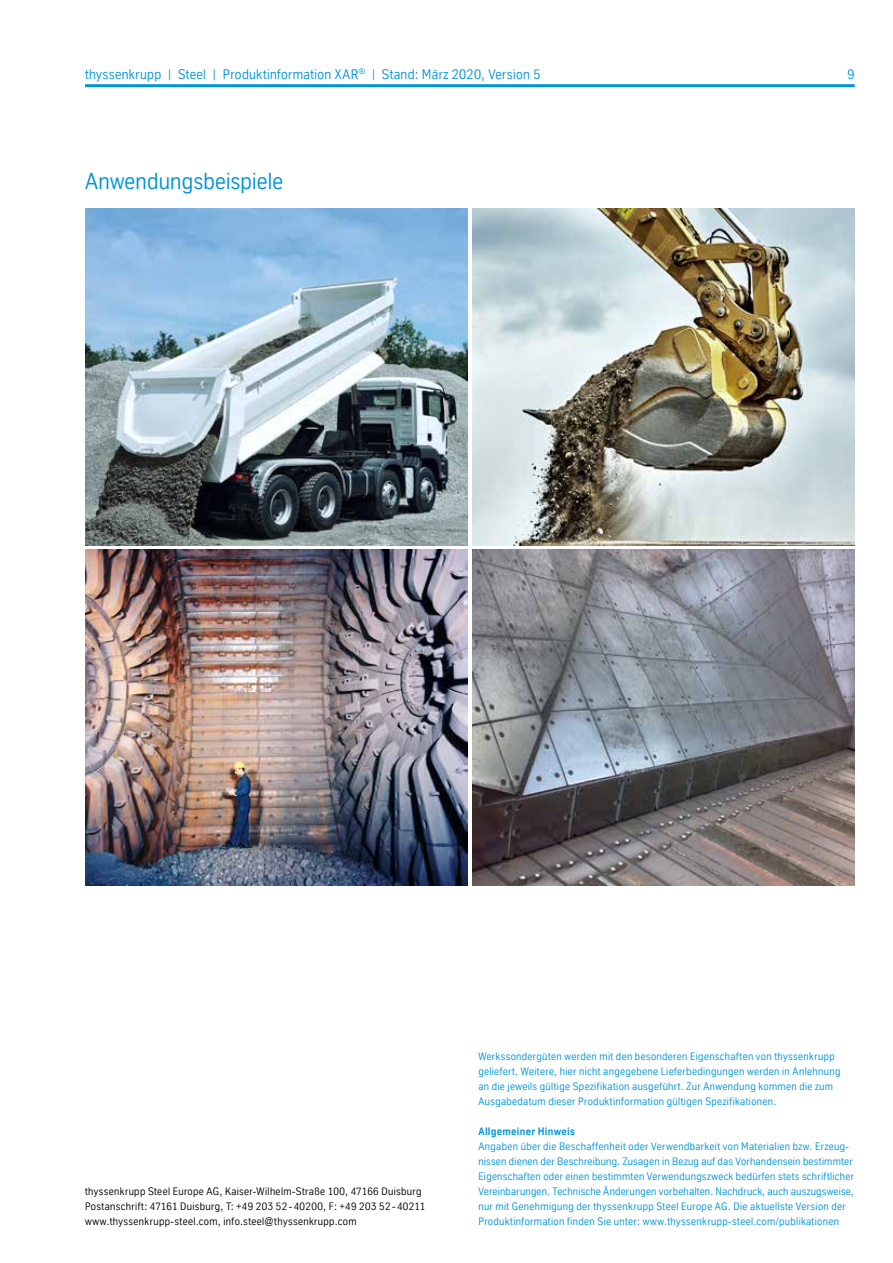
<style>
.page{position:relative;width:893px;height:1263px;background:#fff}
.page>*{position:absolute;margin:0;border:0;box-sizing:border-box;transform-origin:0 0}
.t1{font:22.5px "TK Type";color:#0095db}
.t2{font:13.5px "TK Type";letter-spacing:.015em;color:#0095db}
.t3{font:10.5px/15px "TK Type";letter-spacing:.025em;color:#0095db}
.t4{font:10.5px/15px "TK Type";letter-spacing:.025em;color:#000}
.t5{font:700 10.5px "TK Type";letter-spacing:.025em;color:#0095db}
</style>
<div class="page">
<hr style="left:85px;top:84px;width:770px;height:3px;background:#0095db">
<img style="left:85px;top:209px;width:383px;height:336px">
<img style="left:85px;top:549px;width:383px;height:337px">
<img style="left:472px;top:549px;width:383px;height:337px">
<img style="left:472px;top:209px;width:383px;height:336px">
<p class="t2" style="left:85px;top:66px;width:457px">thyssenkrupp | Steel | Produktinformation XAR<sup>®</sup> | Stand: März 2020, Version 5</p>
<p class="t2" style="left:847px;top:66px;width:9px">9</p>
<h1 class="t1" style="left:85px;top:169px;width:200px">Anwendungsbeispiele</h1>
<p class="t4" style="left:85px;top:1183px;width:342px">thyssenkrupp Steel Europe AG, Kaiser-Wilhelm-Straße 100, 47166 Duisburg<br>Postanschrift: 47161 Duisburg, T: +49 203 52-40200, F: +49 203 52-40211 www.thyssenkrupp-steel.com, info.steel@thyssenkrupp.com</p>
<p class="t3" style="left:478px;top:1049px;width:364px">Werkssondergüten werden mit den besonderen Eigenschaften von thyssenkrupp geliefert. Weitere, hier nicht angegebene Lieferbedingungen werden in Anlehnung an die jeweils gültige Spezifikation ausgeführt. Zur Anwendung kommen die zum Ausgabedatum dieser Produktinformation gültigen Spezifikationen.</p>
<p class="t5" style="left:478px;top:1125px;width:98px">Allgemeiner Hinweis</p>
<p class="t3" style="left:478px;top:1139px;width:377px">Angaben über die Beschaffenheit oder Verwendbarkeit von Materialien bzw. Erzeug&shy;nissen dienen der Beschreibung. Zusagen in Bezug auf das Vorhandensein bestimmter Eigenschaften oder einen bestimmten Verwendungszweck bedürfen stets schriftlicher Vereinbarungen. Technische Änderungen vorbehalten. Nachdruck, auch auszugsweise, nur mit Genehmigung der thyssenkrupp Steel Europe AG. Die aktuellste Version der Produktinformation finden Sie unter: www.thyssenkrupp-steel.com/publikationen</p>
</div>
